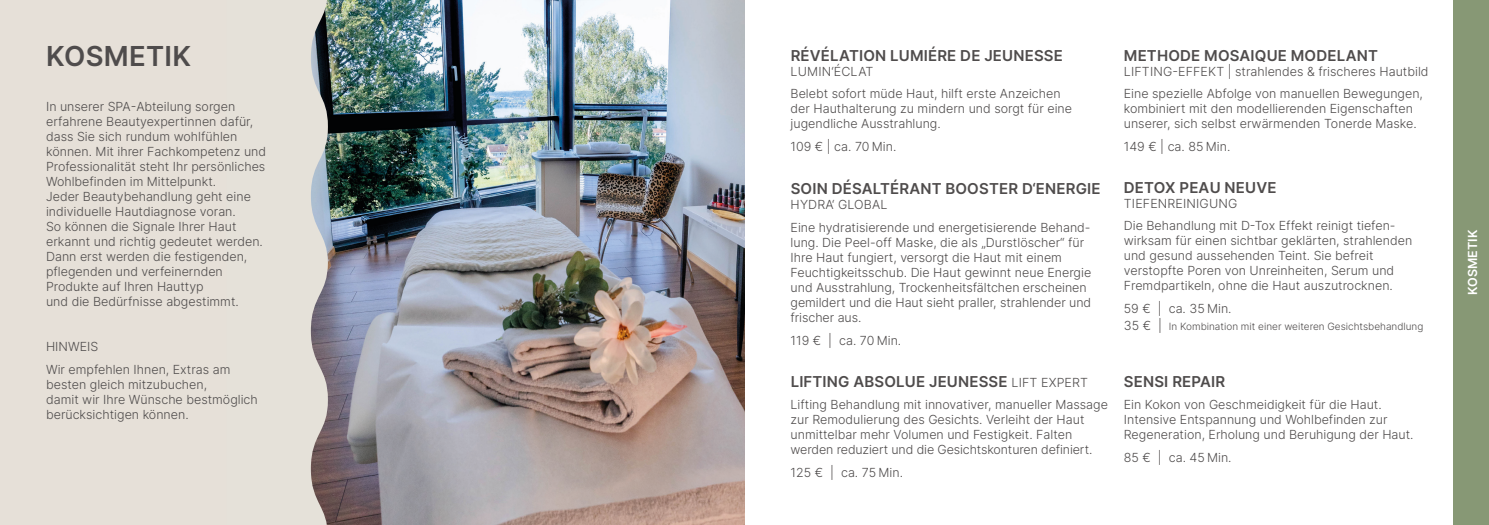
<style>
.page{position:relative;width:1489px;height:525px;background:#fff}
.page>*{position:absolute;margin:0;border:0;box-sizing:border-box;transform-origin:0 0}
.t1{font:600 27.5px "Inter";letter-spacing:.01em;color:#4f4c4c}
.t2{font:600 15px "Inter";letter-spacing:.01em;color:#4f4c4c}
.t3{font:300 12.5px/15px "Inter";color:#4f4c4c}
.t4{font:600 12.5px "Inter";letter-spacing:.01em;color:#fff}
.t5{font:300 10px "Inter";color:#4f4c4c}
.s1{font-weight:300;font-size:12.5px}
.s2{font-size:12.5px}
</style>
<div class="page">
<div style="left:1453px;top:0;width:35px;height:524px;background:#879875"></div>
<div style="left:0;top:0;width:283px;height:524px;background:#e6e0d8"></div>
<img style="left:328px;top:0;width:416px;height:524px">
<svg style="left:283px;top:0;width:45px;height:524px;background:#d1cdc8"></svg>
<h1 class="t1" style="left:46px;top:36px;width:146px">KOSMETIK</h1>
<p class="t3" style="left:46px;top:98px;width:221px">In unserer SPA-Abteilung sorgen erfahrene Beautyexpertinnen dafür, dass Sie sich rundum wohlfühlen können. Mit ihrer Fachkompetenz und Professionalität steht Ihr persönliches Wohlbefinden im Mittelpunkt.<br>Jeder Beautybehandlung geht eine individuelle Hautdiagnose voran.<br>So können die Signale Ihrer Haut erkannt und richtig gedeutet werden.<br>Dann erst werden die festigenden, pflegenden und verfeinernden Produkte auf Ihren Hauttyp<br>und die Bedürfnisse abgestimmt.</p>
<p class="t3" style="left:46px;top:335px;width:186px;line-height:22.5px">HINWEIS<br>Wir empfehlen Ihnen, Extras am</p>
<p class="t3" style="left:46px;top:376px;width:213px">besten gleich mitzubuchen,<br>damit wir Ihre Wünsche bestmöglich berücksichtigen können.</p>
<p class="t2" style="left:790px;top:44px;width:274px">RÉVÉLATION LUMIÉRE DE JEUNESSE</p>
<p class="t3" style="left:790px;top:60px;width:272px;line-height:22.5px">LUMIN‘ÉCLAT<br>Belebt sofort müde Haut, hilft erste Anzeichen</p>
<p class="t3" style="left:790px;top:101px;width:283px">der Hauthalterung zu mindern und sorgt für eine jugendliche Ausstrahlung.</p>
<p class="t3" style="left:790px;top:138px;width:107px">109 € | ca. 70 Min.</p>
<p class="t2" style="left:790px;top:178px;width:311px">SOIN DÉSALTÉRANT BOOSTER D‘ENERGIE</p>
<p class="t3" style="left:790px;top:193px;width:301px;line-height:22.5px">HYDRA‘ GLOBAL<br>Eine hydratisierende und energetisierende Behand-</p>
<p class="t3" style="left:790px;top:234px;width:302px">lung. Die Peel-off Maske, die als „Durstlöscher“ für Ihre Haut fungiert, versorgt die Haut mit einem Feuchtigkeitsschub. Die Haut gewinnt neue Energie und Ausstrahlung, Trockenheitsfältchen erscheinen gemildert und die Haut sieht praller, strahlender und frischer aus.</p>
<p class="t3" style="left:790px;top:332px;width:112px">119 € | ca. 70 Min.</p>
<p class="t2" style="left:790px;top:370px;width:299px">LIFTING ABSOLUE JEUNESSE <span class="s1">LIFT EXPERT</span></p>
<p class="t3" style="left:790px;top:396px;width:319px">Lifting Behandlung mit innovativer, manueller Massage zur Remodulierung des Gesichts. Verleiht der Haut unmittelbar mehr Volumen und Festigkeit. Falten werden reduziert und die Gesichtskonturen definiert.</p>
<p class="t3" style="left:790px;top:464px;width:114px">125 € | ca. 75 Min.</p>
<p class="t2" style="left:1123px;top:44px;width:256px">METHODE MOSAIQUE MODELANT</p>
<p class="t3" style="left:1123px;top:60px;width:306px;line-height:22.5px">LIFTING-EFFEKT | strahlendes &amp; frischeres Hautbild<br>Eine spezielle Abfolge von manuellen Bewegungen,</p>
<p class="t3" style="left:1123px;top:101px;width:294px">kombiniert mit den modellierenden Eigenschaften unserer, sich selbst erwärmenden Tonerde Maske.</p>
<p class="t3" style="left:1123px;top:138px;width:108px">149 € | ca. 85 Min.</p>
<p class="t2" style="left:1123px;top:177px;width:154px">DETOX PEAU NEUVE</p>
<p class="t3" style="left:1123px;top:192px;width:273px;line-height:22.1px">TIEFENREINIGUNG<br>Die Behandlung mit D-Tox Effekt reinigt tiefen-</p>
<p class="t3" style="left:1123px;top:233px;width:290px">wirksam für einen sichtbar geklärten, strahlenden und gesund aussehenden Teint. Sie befreit verstopfte Poren von Unreinheiten, Serum und Fremdpartikeln, ohne die Haut auszutrocknen.</p>
<p class="t3" style="left:1123px;top:300px;width:109px">59 € | ca. 35 Min.</p>
<p class="t5" style="left:1123px;top:319px;width:301px"><span class="s2">35 € |</span> In Kombination mit einer weiteren Gesichtsbehandlung</p>
<p class="t2" style="left:1123px;top:370px;width:103px">SENSI REPAIR</p>
<p class="t3" style="left:1123px;top:396px;width:291px">Ein Kokon von Geschmeidigkeit für die Haut.<br>Intensive Entspannung und Wohlbefinden zur<br>Regeneration, Erholung und Beruhigung der Haut.</p>
<p class="t3" style="left:1123px;top:449px;width:109px">85 € | ca. 45 Min.</p>
<p class="t4" style="left:1463px;top:295px;width:67px;rotate:-90deg">KOSMETIK</p>
</div>
